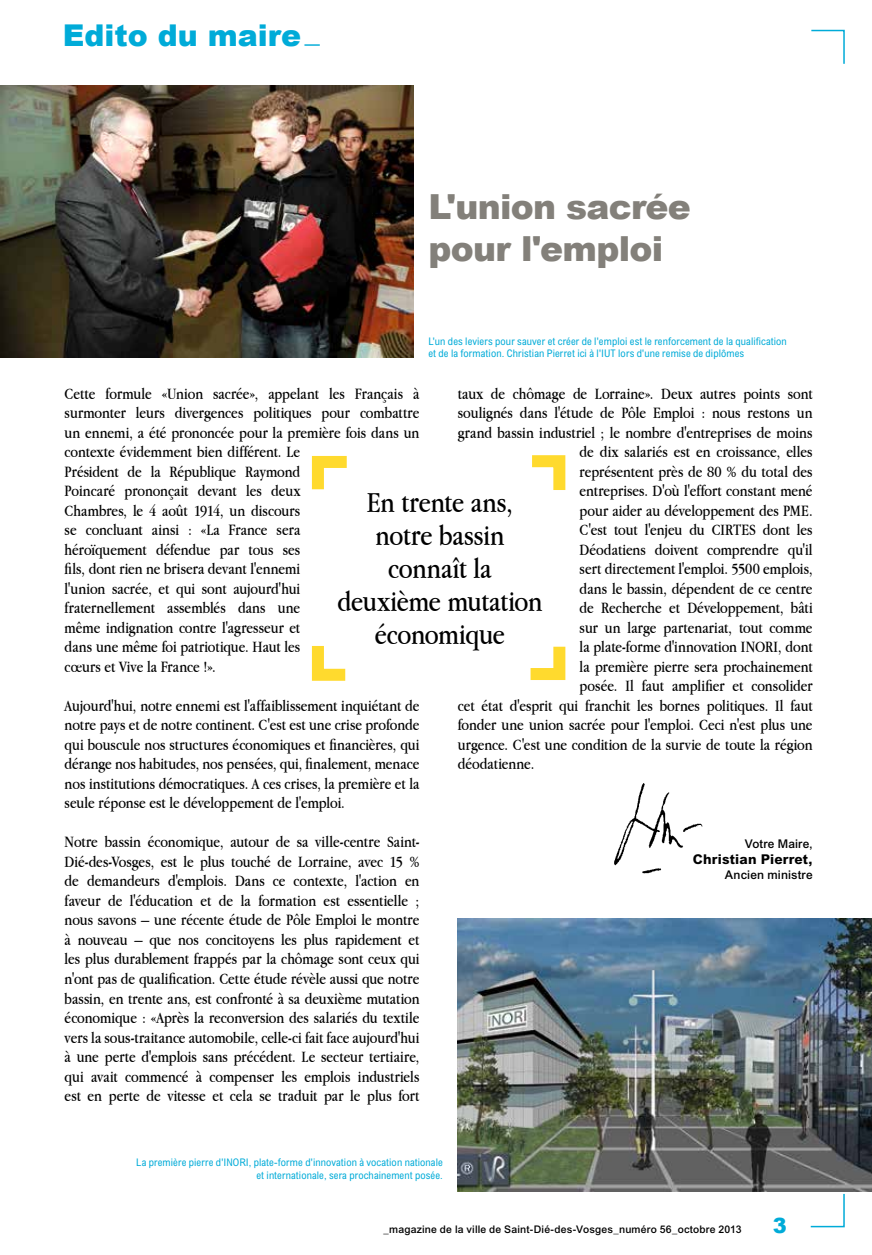
<style>
.page{position:relative;width:872px;height:1255px;background:#fff}
.page>*{position:absolute;margin:0;border:0;box-sizing:border-box;transform-origin:0 0}
.t1{font:900 34.5px/42px "Arial";letter-spacing:-.02em;color:#83807a}
.t2{font:30px/33px "Apple Garamond";letter-spacing:-.01em;color:#000;text-align:center}
.t3{font:900 30px "Arial";color:#00abd8}
.t4{font:900 21px "Arial";color:#00abd8}
.t5{font:16.5px/19.5px "Apple Garamond";letter-spacing:-.005em;color:#000;text-align:justify}
.t6{font:800 13.5px "Arial";letter-spacing:.01em;color:#000}
.t7{font:500 12px "Arial";letter-spacing:.015em;color:#000}
.t8{font:condensed 10.5px/12.6px "Arial";letter-spacing:.01em;color:#00abd8}
.t9{font:500 10.5px "Arial";letter-spacing:.02em;color:#000}
</style>
<div class="page">
<svg style="left:811px;top:29px;width:34px;height:35px"></svg>
<svg style="left:810px;top:1193px;width:35px;height:34px"></svg>
<img style="left:0;top:85px;width:413px;height:272px">
<img style="left:458px;top:918px;width:414px;height:273px">
<svg style="left:311px;top:646px;width:35px;height:35px"></svg>
<svg style="left:532px;top:455px;width:34px;height:35px"></svg>
<svg style="left:530px;top:646px;width:36px;height:34px"></svg>
<svg style="left:311px;top:456px;width:36px;height:34px"></svg>
<img style="left:614px;top:783px;width:89px;height:91px">
<h2 class="t3" style="left:63px;top:19px;width:259px">Edito du maire_</h2>
<h1 class="t1" style="left:428px;top:186px;width:264px">L'union sacrée pour l'emploi</h1>
<p class="t8" style="left:428px;top:334px;width:360px">L'un des leviers pour sauver et créer de l'emploi est le renforcement de la qualification et de la formation. Christian Pierret ici à l'IUT lors d'une remise de diplômes</p>
<p class="t5" style="left:65px;top:383px;width:356px;text-align:left">Cette formule «Union sacrée», appelant les Français à surmonter leurs divergences politiques pour combattre un ennemi, a été prononcée pour la première fois dans un contexte évidemment bien différent. Le<br>Président de la République Raymond<br>Poincaré prononçait devant les deux<br>Chambres, le 4 août 1914, un discours<br>se concluant ainsi : «La France sera<br>héroïquement défendue par tous ses<br>fils, dont rien ne brisera devant l'ennemi<br>l'union sacrée, et qui sont aujourd'hui<br>fraternellement assemblés dans une<br>même indignation contre l'agresseur et<br>dans une même foi patriotique. Haut les<br>cœurs et Vive la France !».</p>
<p class="t5" style="left:65px;top:695px;width:356px">Aujourd'hui, notre ennemi est l'affaiblissement inquiétant de notre pays et de notre continent. C'est est une crise profonde qui bouscule nos structures économiques et financières, qui dérange nos habitudes, nos pensées, qui, finalement, menace nos institutions démocratiques. A ces crises, la première et la seule réponse est le développement de l'emploi.</p>
<p class="t5" style="left:65px;top:832px;width:356px">Notre bassin économique, autour de sa ville-centre Saint-Dié-des-Vosges, est le plus touché de Lorraine, avec 15 % de demandeurs d'emplois. Dans ce contexte, l'action en faveur de l'éducation et de la formation est essentielle ; nous savons – une récente étude de Pôle Emploi le montre à nouveau – que nos concitoyens les plus rapidement et les plus durablement frappés par la chômage sont ceux qui n'ont pas de qualification. Cette étude révèle aussi que notre bassin, en trente ans, est confronté à sa deuxième mutation économique : «Après la reconversion des salariés du textile vers la sous-traitance automobile, celle-ci fait face aujourd'hui à une perte d'emplois sans précédent. Le secteur tertiaire, qui avait commencé à compenser les emplois industriels est en perte de vitesse et cela se traduit par le plus fort</p>
<p class="t5" style="left:458px;top:383px;width:356px">taux de chômage de Lorraine». Deux autres points sont</p>
<p class="t5" style="left:458px;top:403px;width:356px">soulignés dans l'étude de Pôle Emploi : nous restons un</p>
<p class="t5" style="left:458px;top:422px;width:356px">grand bassin industriel ; le nombre d'entreprises de moins</p>
<p class="t5" style="left:579px;top:442px;width:234px">de dix salariés est en croissance, elles</p>
<p class="t5" style="left:579px;top:461px;width:234px">représentent près de 80 % du total des</p>
<p class="t5" style="left:579px;top:481px;width:234px">entreprises. D'où l'effort constant mené</p>
<p class="t5" style="left:579px;top:500px;width:234px">pour aider au développement des PME.</p>
<p class="t5" style="left:579px;top:520px;width:234px">C'est tout l'enjeu du CIRTES dont les</p>
<p class="t5" style="left:579px;top:539px;width:234px">Déodatiens doivent comprendre qu'il</p>
<p class="t5" style="left:579px;top:559px;width:234px">sert directement l'emploi. 5500 emplois,</p>
<p class="t5" style="left:579px;top:578px;width:234px">dans le bassin, dépendent de ce centre</p>
<p class="t5" style="left:579px;top:598px;width:234px">de Recherche et Développement, bâti</p>
<p class="t5" style="left:579px;top:617px;width:234px">sur un large partenariat, tout comme</p>
<p class="t5" style="left:579px;top:637px;width:234px">la plate-forme d'innovation INORI, dont</p>
<p class="t5" style="left:579px;top:656px;width:234px">la première pierre sera prochainement</p>
<p class="t5" style="left:579px;top:676px;width:234px">posée. Il faut amplifier et consolider</p>
<p class="t5" style="left:458px;top:695px;width:356px">cet état d'esprit qui franchit les bornes politiques. Il faut</p>
<p class="t5" style="left:458px;top:715px;width:356px">fonder une union sacrée pour l'emploi. Ceci n'est plus une</p>
<p class="t5" style="left:458px;top:734px;width:356px">urgence. C'est une condition de la survie de toute la région</p>
<p class="t5" style="left:458px;top:754px;width:78px">déodatienne.</p>
<h2 class="t2" style="left:337px;top:485px;width:206px">En trente ans, notre bassin connaît la deuxième mutation économique</h2>
<p class="t7" style="left:744px;top:837px;width:69px">Votre Maire,</p>
<p class="t6" style="left:693px;top:851px;width:121px">Christian Pierret,</p>
<p class="t7" style="left:725px;top:867px;width:89px">Ancien ministre</p>
<p class="t8" style="left:136px;top:1155px;width:308px;text-align:right">La première pierre d'INORI, plate-forme d'innovation à vocation nationale et internationale, sera prochainement posée.</p>
<p class="t9" style="left:383px;top:1222px;width:359px">_magazine de la ville de Saint-Dié-des-Vosges_numéro 56_octobre 2013</p>
<p class="t4" style="left:773px;top:1213px;width:16px">3</p>
</div>
